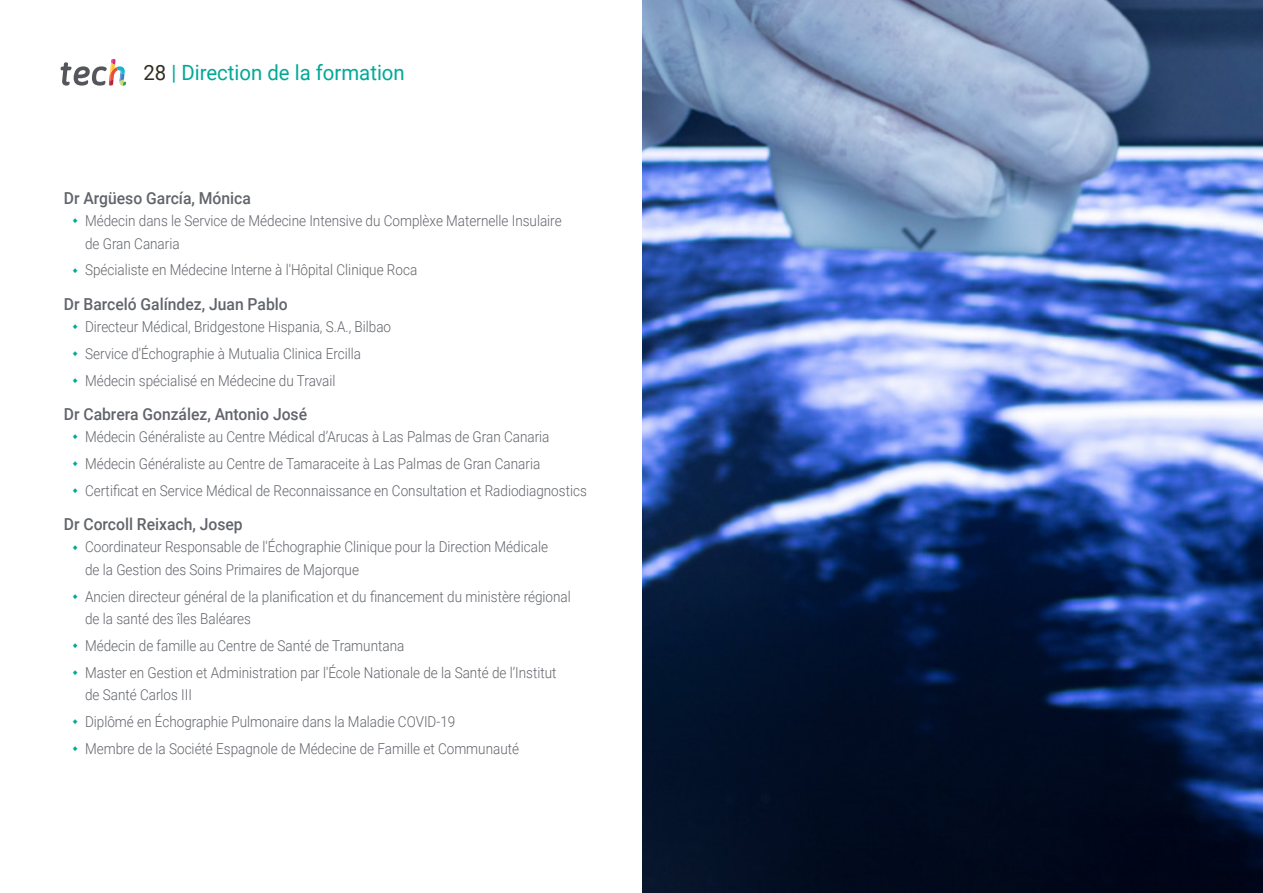
<style>
.page{position:relative;width:1263px;height:893px;background:#fff}
.page>*{position:absolute;margin:0;border:0;box-sizing:border-box;transform-origin:0 0}
.t1{font:21px "Roboto";color:#00a996}
.t2{font:500 16.5px "Roboto";color:#61646a;scale:.95 1}
.t3{font:300 15px/26.7px "Roboto";color:#61646a;scale:.9 1}
.s1{color:#312e20}
</style>
<div class="page">
<svg style="left:61px;top:59px;width:65px;height:27px"></svg>
<img style="left:642px;top:0;width:621px;height:893px">
<h1 class="t1" style="left:144px;top:57px;width:263px"><span class="s1">28</span> | Direction de la formation</h1>
<p class="t2" style="left:64px;top:186px;width:198px">Dr Argüeso García, Mónica</p>
<p class="t3" style="left:85px;top:209px;width:531px;line-height:22.5px">Médecin dans le Service de Médecine Intensive du Complèxe Maternelle Insulaire de Gran Canaria</p>
<p class="t3" style="left:85px;top:256px;width:371px">Spécialiste en Médecine Interne à l'Hôpital Clinique Roca</p>
<p class="t2" style="left:64px;top:292px;width:237px">Dr Barceló Galíndez, Juan Pablo</p>
<p class="t3" style="left:85px;top:313px;width:342px">Directeur Médical, Bridgestone Hispania, S.A., Bilbao<br>Service d'Échographie à Mutualia Clinica Ercilla<br>Médecin spécialisé en Médecine du Travail</p>
<p class="t2" style="left:64px;top:402px;width:253px">Dr Cabrera González, Antonio José</p>
<p class="t3" style="left:85px;top:423px;width:559px">Médecin Généraliste au Centre Médical d’Arucas à Las Palmas de Gran Canaria<br>Médecin Généraliste au Centre de Tamaraceite à Las Palmas de Gran Canaria<br>Certificat en Service Médical de Reconnaissance en Consultation et Radiodiagnostics</p>
<p class="t2" style="left:64px;top:512px;width:190px">Dr Corcoll Reixach, Josep</p>
<p class="t3" style="left:85px;top:535px;width:516px;line-height:22.5px">Coordinateur Responsable de l'Échographie Clinique pour la Direction Médicale de la Gestion des Soins Primaires de Majorque</p>
<p class="t3" style="left:85px;top:584px;width:541px;line-height:22.5px">Ancien directeur général de la planification et du financement du ministère régional de la santé des îles Baléares</p>
<p class="t3" style="left:85px;top:632px;width:525px">Médecin de famille au Centre de Santé de Tramuntana<br>Master en Gestion et Administration par l'École Nationale de la Santé de l’Institut</p>
<p class="t3" style="left:85px;top:681px;width:484px">de Santé Carlos III<br>Diplômé en Échographie Pulmonaire dans la Maladie COVID-19<br>Membre de la Société Espagnole de Médecine de Famille et Communauté</p>
</div>
